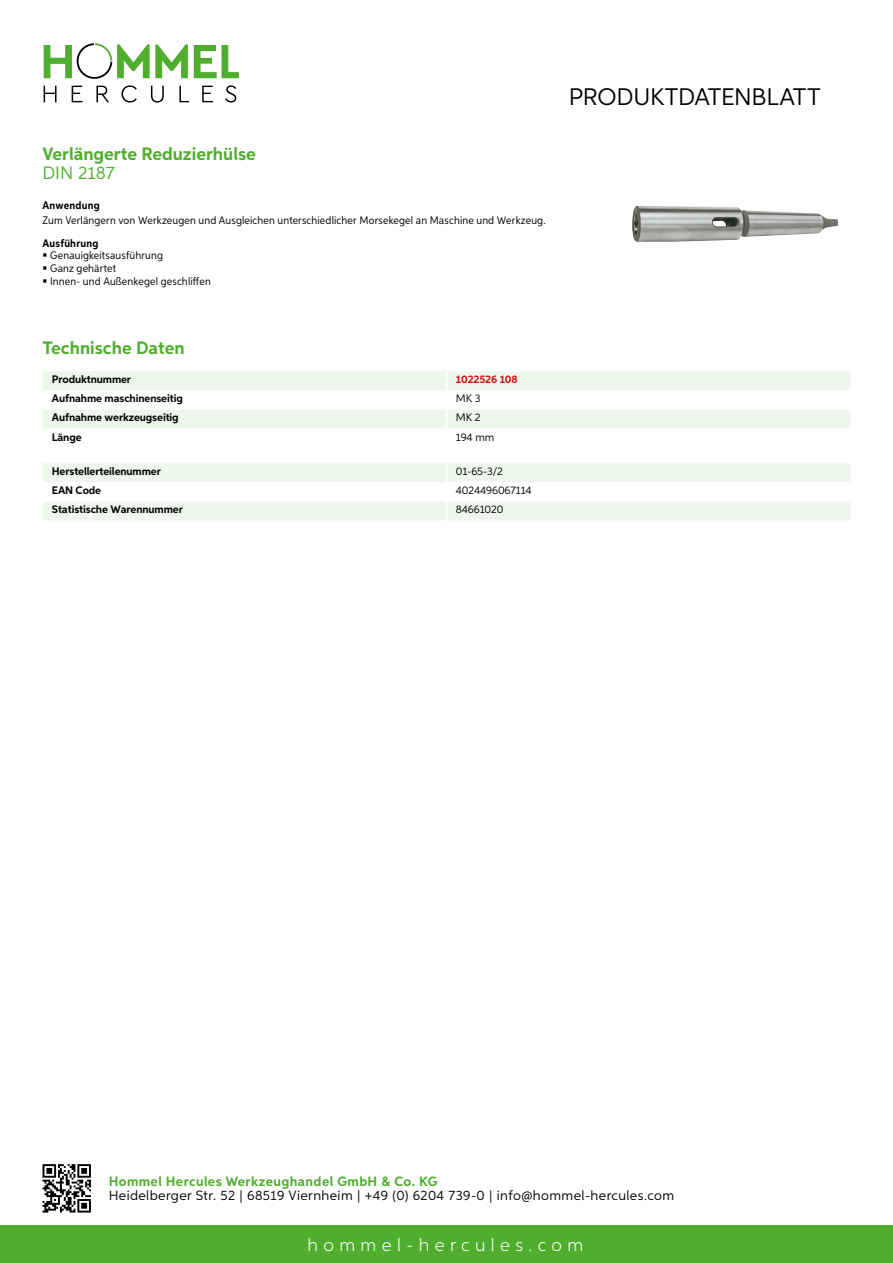
<style>
.page{position:relative;width:893px;height:1263px;background:#fff}
.page>*{position:absolute;margin:0;border:0;box-sizing:border-box;transform-origin:0 0}
.t1{font:24px "Aspira";letter-spacing:-.01em;color:#000}
.t2{font:700 18px "Aspira";color:#50ae2f}
.t3{font:300 18px "Aspira";letter-spacing:.3em;color:#fff}
.t4{font:18px "Aspira";color:#50ae2f}
.t5{font:13.5px "Aspira";letter-spacing:.03em;color:#000}
.t6{font:700 13.5px "Aspira";letter-spacing:.03em;color:#50ae2f}
.t7{font:10.95px/12.8px "Aspira Nar";letter-spacing:.015em;color:#000}
.t8{font:700 10.95px "Aspira";letter-spacing:-.01em;color:#000}
.t9{font:10.95px "Aspira";letter-spacing:-.01em;color:#000}
.t10{font:700 10.95px "Aspira Nar";letter-spacing:.02em;color:#000}
.t11{font:700 10.95px "Aspira";letter-spacing:-.01em;color:#cd1013}
</style>
<div class="page">
<div style="left:0;top:1226px;width:893px;height:37px;background:#50ae2f"></div>
<svg style="left:43px;top:1164px;width:48px;height:48px"></svg>
<svg style="left:194px;top:45px;width:45px;height:33px"></svg>
<svg style="left:44px;top:43px;width:144px;height:36px"></svg>
<svg style="left:44px;top:86px;width:13px;height:16px"></svg>
<svg style="left:72px;top:86px;width:10px;height:16px"></svg>
<svg style="left:96px;top:86px;width:13px;height:16px"></svg>
<svg style="left:121px;top:85px;width:16px;height:18px"></svg>
<svg style="left:151px;top:86px;width:13px;height:17px"></svg>
<svg style="left:179px;top:86px;width:10px;height:16px"></svg>
<svg style="left:202px;top:86px;width:11px;height:16px"></svg>
<svg style="left:225px;top:85px;width:11px;height:18px"></svg>
<div style="left:43px;top:371px;width:807px;height:19px;background:#eef7eb"></div>
<div style="left:43px;top:410px;width:807px;height:18px;background:#eef7eb"></div>
<hr style="left:445px;top:371px;width:3px;height:19px;background:#fff">
<hr style="left:445px;top:409px;width:3px;height:20px;background:#fff">
<svg style="left:43px;top:463px;width:807px;height:57px"></svg>
<hr style="left:445px;top:501px;width:3px;height:19px;background:#fff">
<img style="left:632px;top:206px;width:206px;height:36px">
<h2 class="t2" style="left:43px;top:142px;width:215px">Verlängerte Reduzierhülse</h2>
<h2 class="t4" style="left:43px;top:162px;width:74px">DIN 2187</h2>
<p class="t10" style="left:43px;top:199px;width:59px">Anwendung</p>
<p class="t7" style="left:43px;top:214px;width:505px">Zum Verlängern von Werkzeugen und Ausgleichen unterschiedlicher Morsekegel an Maschine und Werkzeug.</p>
<p class="t10" style="left:43px;top:236px;width:58px">Ausführung</p>
<p class="t7" style="left:50px;top:249px;width:162px">Genauigkeitsausführung<br>Ganz gehärtet<br>Innen- und Außenkegel geschliffen</p>
<h2 class="t2" style="left:43px;top:337px;width:144px">Technische Daten</h2>
<p class="t8" style="left:52px;top:373px;width:81px">Produktnummer</p>
<p class="t11" style="left:456px;top:373px;width:63px">1022526 108</p>
<p class="t8" style="left:52px;top:392px;width:132px">Aufnahme maschinenseitig</p>
<p class="t9" style="left:456px;top:392px;width:26px">MK 3</p>
<p class="t8" style="left:52px;top:411px;width:128px">Aufnahme werkzeugseitig</p>
<p class="t9" style="left:456px;top:411px;width:26px">MK 2</p>
<p class="t8" style="left:52px;top:430px;width:31px">Länge</p>
<p class="t9" style="left:456px;top:430px;width:40px">194 mm</p>
<p class="t8" style="left:52px;top:464px;width:111px">Herstellerteilenummer</p>
<p class="t9" style="left:456px;top:465px;width:49px">01-65-3/2</p>
<p class="t8" style="left:52px;top:484px;width:51px">EAN Code</p>
<p class="t9" style="left:456px;top:484px;width:78px">4024496067114</p>
<p class="t8" style="left:52px;top:503px;width:132px">Statistische Warennummer</p>
<p class="t9" style="left:456px;top:503px;width:49px">84661020</p>
<h1 class="t1" style="left:569px;top:82px;width:253px">Produktdatenblatt</h1>
<p class="t6" style="left:109px;top:1172px;width:330px">Hommel Hercules Werkzeughandel GmbH &amp; Co. KG</p>
<p class="t5" style="left:109px;top:1187px;width:567px">Heidelberger Str. 52 | 68519 Viernheim | +49 (0) 6204 739-0 | info@hommel-hercules.com</p>
<h2 class="t3" style="left:307px;top:1234px;width:277px">hommel-hercules.com</h2>
</div>
